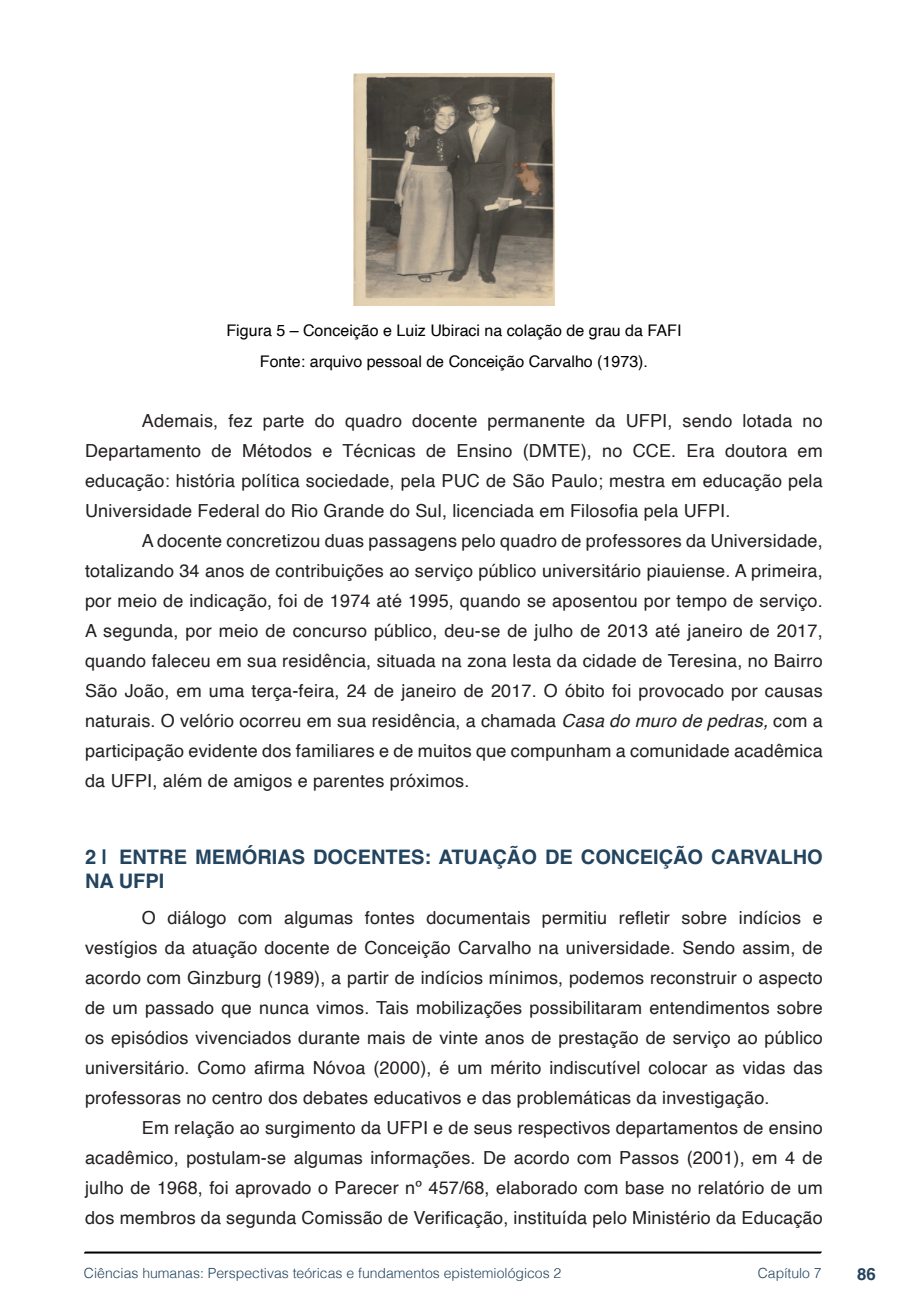
<style>
.page{position:relative;width:908px;height:1304px;background:#fff}
.page>*{position:absolute;margin:0;border:0;box-sizing:border-box;transform-origin:0 0}
.t1{font:700 20px/24px "Helvetica";color:#23445f}
.txt{font:18px/30px "Helvetica";letter-spacing:.01em;color:#231f20;text-align:justify}
.t2{font:700 16.8px "Helvetica";color:#23445f}
.imagens_graf_tab{font:16px "Helvetica";color:#000}
.t3{font:300 14px "Helvetica";color:#23445f}
.s1{font-style:italic}
</style>
<div class="page">
<svg style="left:84px;top:1251px;width:737px;height:3px;background:#515151"></svg>
<img style="left:353px;top:74px;width:201px;height:232px">
<p class="imagens_graf_tab" style="left:226px;top:318px;width:456px">Figura 5 – Conceição e Luiz Ubiraci na colação de grau da FAFI</p>
<p class="imagens_graf_tab" style="left:260px;top:349px;width:389px">Fonte: arquivo pessoal de Conceição Carvalho (1973).</p>
<p class="txt" style="left:85px;top:406px;width:738px;text-indent:57px">Ademais, fez parte do quadro docente permanente da UFPI, sendo lotada no Departamento de Métodos e Técnicas de Ensino (DMTE), no CCE. Era doutora em educação: história política sociedade, pela PUC de São Paulo; mestra em educação pela Universidade Federal do Rio Grande do Sul, licenciada em Filosofia pela UFPI.</p>
<p class="txt" style="left:85px;top:526px;width:739px;text-indent:57px">A docente concretizou duas passagens pelo quadro de professores da Universidade, totalizando 34 anos de contribuições ao serviço público universitário piauiense. A primeira, por meio de indicação, foi de 1974 até 1995, quando se aposentou por tempo de serviço.<br>A segunda, por meio de concurso público, deu-se de julho de 2013 até janeiro de 2017, quando faleceu em sua residência, situada na zona lesta da cidade de Teresina, no Bairro São João, em uma terça-feira, 24 de janeiro de 2017. O óbito foi provocado por causas naturais. O velório ocorreu em sua residência, a chamada <span class="s1">Casa do muro de pedras,</span> com a participação evidente dos familiares e de muitos que compunham a comunidade acadêmica da UFPI, além de amigos e parentes próximos.</p>
<p class="t1" style="left:85px;top:847px;width:739px">2 | ENTRE MEMÓRIAS DOCENTES: ATUAÇÃO DE CONCEIÇÃO CARVALHO<br>NA UFPI</p>
<p class="txt" style="left:85px;top:903px;width:738px;text-indent:57px">O diálogo com algumas fontes documentais permitiu refletir sobre indícios e vestígios da atuação docente de Conceição Carvalho na universidade. Sendo assim, de acordo com Ginzburg (1989), a partir de indícios mínimos, podemos reconstruir o aspecto de um passado que nunca vimos. Tais mobilizações possibilitaram entendimentos sobre os episódios vivenciados durante mais de vinte anos de prestação de serviço ao público universitário. Como afirma Nóvoa (2000), é um mérito indiscutível colocar as vidas das professoras no centro dos debates educativos e das problemáticas da investigação.</p>
<p class="txt" style="left:85px;top:1113px;width:738px;text-indent:57px">Em relação ao surgimento da UFPI e de seus respectivos departamentos de ensino acadêmico, postulam-se algumas informações. De acordo com Passos (2001), em 4 de julho de 1968, foi aprovado o Parecer nº 457/68, elaborado com base no relatório de um dos membros da segunda Comissão de Verificação, instituída pelo Ministério da Educação</p>
<p class="t3" style="left:84px;top:1261px;width:478px">Ciências humanas: Perspectivas teóricas e fundamentos epistemiológicos 2</p>
<p class="t3" style="left:757px;top:1261px;width:65px">Capítulo 7</p>
<p class="t2" style="left:856px;top:1264px;width:20px">86</p>
</div>
